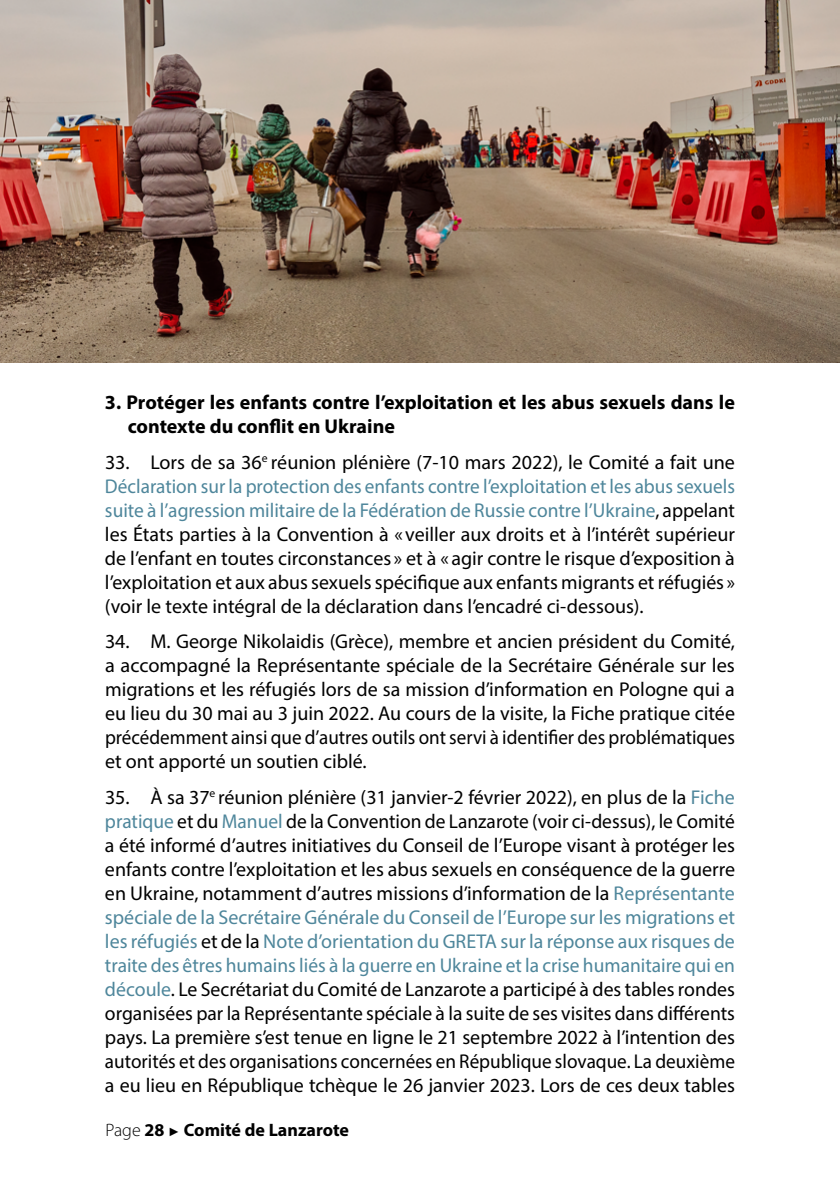
<style>
.page{position:relative;width:840px;height:1191px;background:#fff}
.page>*{position:absolute;margin:0;border:0;box-sizing:border-box;transform-origin:0 0}
.t1{font:20px/24px "Myriad Pro";color:#000;text-align:justify}
.Titre_2{font:700 20px/24px "Myriad Pro";color:#000}
.t2{font:700 18px "Myriad Pro";color:#000}
.s1{color:#4e869b}
.s2{font-weight:300}
.s3{font-family:"Arial";font-weight:400;font-size:12px}
</style>
<div class="page">
<img style="left:0;top:0;width:839px;height:363px">
<p class="Titre_2" style="left:128px;top:390px;width:608px;text-indent:-23px">3. Protéger les enfants contre l’exploitation et les abus sexuels dans le contexte du conflit en Ukraine</p>
<p class="t1" style="left:105px;top:450px;width:631px">33. Lors de sa 36<sup>e</sup> réunion plénière (7-10 mars 2022), le Comité a fait une <span class="s1">Déclaration sur la protection des enfants contre l’exploitation et les abus sexuels suite à l’agression militaire de la Fédération de Russie contre l’Ukraine</span>, appelant les États parties à la Convention à « veiller aux droits et à l’intérêt supérieur de l’enfant en toutes circonstances » et à « agir contre le risque d’exposition à l’exploitation et aux abus sexuels spécifique aux enfants migrants et réfugiés » (voir le texte intégral de la déclaration dans l’encadré ci-dessous).</p>
<p class="t1" style="left:105px;top:629px;width:631px">34. M. George Nikolaidis (Grèce), membre et ancien président du Comité, a accompagné la Représentante spéciale de la Secrétaire Générale sur les migrations et les réfugiés lors de sa mission d’information en Pologne qui a eu lieu du 30 mai au 3 juin 2022. Au cours de la visite, la Fiche pratique citée précédemment ainsi que d’autres outils ont servi à identifier des problématiques et ont apporté un soutien ciblé.</p>
<p class="t1" style="left:105px;top:784px;width:631px">35. À sa 37<sup>e</sup> réunion plénière (31 janvier-2 février 2022), en plus de la <span class="s1">Fiche pratique</span> et du <span class="s1">Manuel</span> de la Convention de Lanzarote (voir ci-dessus), le Comité a été informé d’autres initiatives du Conseil de l’Europe visant à protéger les enfants contre l’exploitation et les abus sexuels en conséquence de la guerre en Ukraine, notamment d’autres missions d’information de la <span class="s1">Représentante spéciale de la Secrétaire Générale du Conseil de l’Europe sur les migrations et les réfugiés</span> et de la <span class="s1">Note d’orientation du GRETA sur la réponse aux risques de traite des êtres humains liés à la guerre en Ukraine et la crise humanitaire qui en découle</span>. Le Secrétariat du Comité de Lanzarote a participé à des tables rondes organisées par la Représentante spéciale à la suite de ses visites dans différents pays. La première s’est tenue en ligne le 21 septembre 2022 à l’intention des autorités et des organisations concernées en République slovaque. La deuxième a eu lieu en République tchèque le 26 janvier 2023. Lors de ces deux tables</p>
<p class="t2" style="left:105px;top:1118px;width:245px"><span class="s2">Page</span> 28 <span class="s3">►</span> Comité de Lanzarote</p>
</div>
